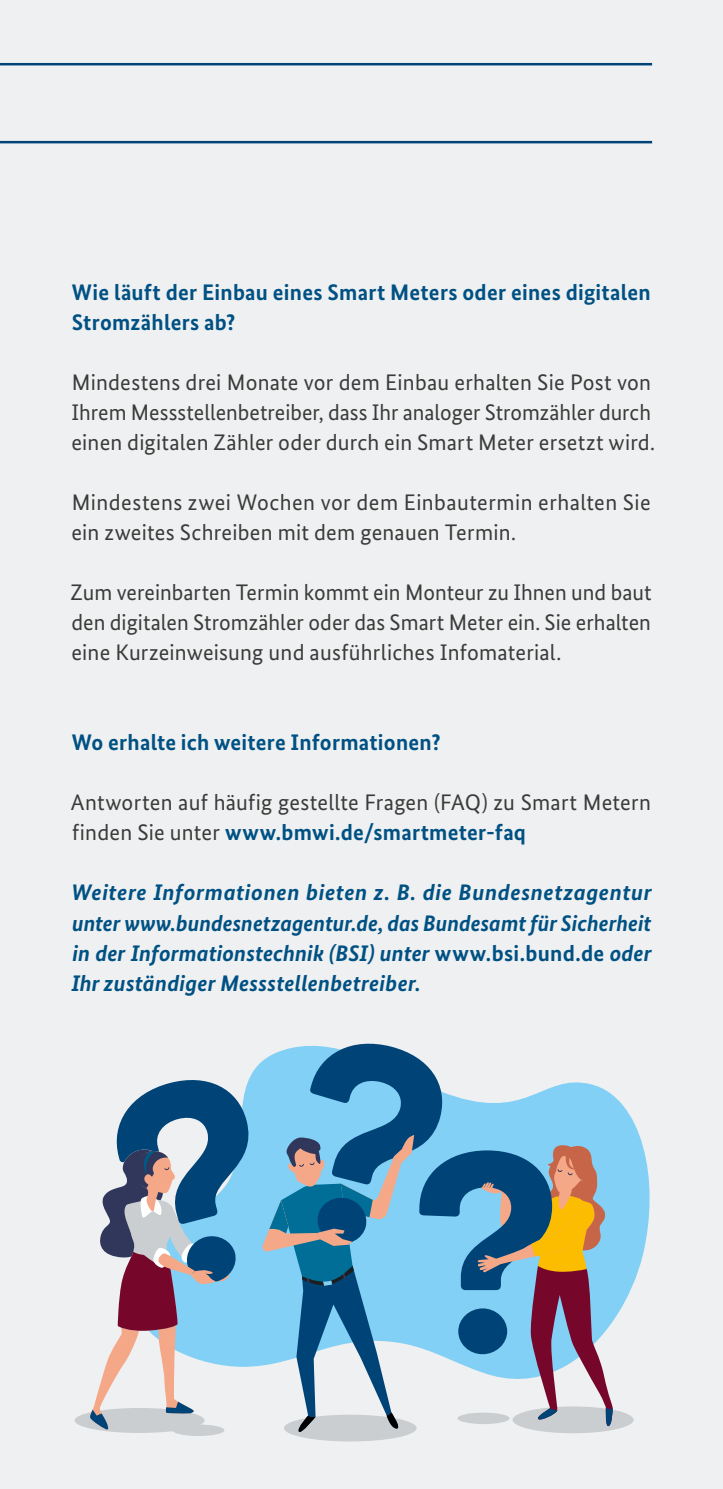
<style>
.page{position:relative;width:723px;height:1489px;background:#fff}
.page>*{position:absolute;margin:0;border:0;box-sizing:border-box;transform-origin:0 0}
.t1{font:22.5px/30px "Bundes Sans";letter-spacing:.01em;color:#3b3b3a}
.t2{font:italic 700 22.5px/30px "Bundes Sans";letter-spacing:.01em;color:#005183;text-align:justify}
.t3{font:700 22.5px/30px "Bundes Sans";letter-spacing:.01em;color:#005183}
.s1{font-weight:700;color:#005183}
.s2{font-style:normal}
</style>
<div class="page">
<div style="left:0;top:0;width:723px;height:1488px;background:#eff0f1"></div>
<svg style="left:613px;top:1095px;width:36px;height:226px;fill:#82d0f5"></svg>
<div style="left:512px;top:1406px;width:121px;height:26px;background:#caced0;border-radius:50%"></div>
<div style="left:172px;top:1424px;width:52px;height:11px;background:#caced0;border-radius:50%"></div>
<div style="left:75px;top:1407px;width:129px;height:25px;background:#caced0;border-radius:50%"></div>
<div style="left:284px;top:1414px;width:133px;height:27px;background:#caced0;border-radius:50%"></div>
<svg style="left:89px;top:1043px;width:524px;height:391px"></svg>
<hr style="left:0;top:63px;width:652px;height:2px;background:#004377">
<hr style="left:0;top:141px;width:652px;height:2px;background:#004377">
<h3 class="t3" style="left:72px;top:277px;width:580px">Wie läuft der Einbau eines Smart Meters oder eines digitalen<br>Stromzählers ab?</h3>
<p class="t1" style="left:71px;top:367px;width:585px">Mindestens drei Monate vor dem Einbau erhalten Sie Post von<br>Ihrem Messstellenbetreiber, dass Ihr analoger Stromzähler durch einen digitalen Zähler oder durch ein Smart Meter ersetzt wird.</p>
<p class="t1" style="left:71px;top:487px;width:581px">Mindestens zwei Wochen vor dem Einbautermin erhalten Sie ein zweites Schreiben mit dem genauen Termin.</p>
<p class="t1" style="left:71px;top:577px;width:582px;text-align:justify">Zum vereinbarten Termin kommt ein Monteur zu Ihnen und baut den digitalen Stromzähler oder das Smart Meter ein. Sie erhalten eine Kurzeinweisung und ausführliches Infomaterial.</p>
<h3 class="t3" style="left:72px;top:727px;width:370px">Wo erhalte ich weitere Informationen?</h3>
<p class="t1" style="left:71px;top:787px;width:582px">Antworten auf häufig gestellte Fragen (FAQ) zu Smart Metern finden Sie unter <span class="s1">www.bmwi.de/smartmeter-faq</span></p>
<p class="t2" style="left:71px;top:877px;width:582px">Weitere Informationen bieten z. B. die Bundesnetzagentur unter www.bundesnetzagentur.de, das Bundesamt für Sicherheit in der Informationstechnik (BSI) unter <span class="s2">www.bsi.bund.de</span> oder Ihr zuständiger Messstellenbetreiber.</p>
</div>
